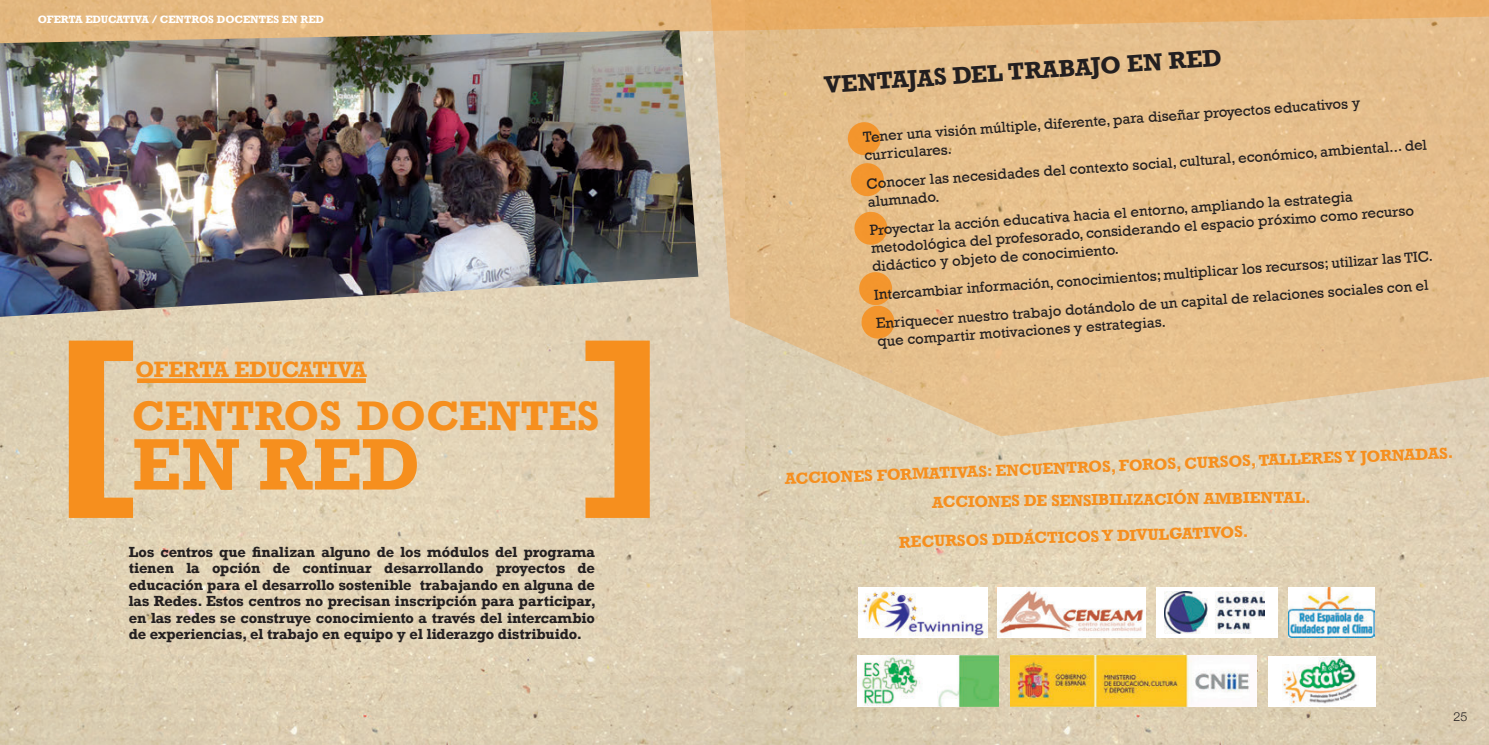
<style>
.page{position:relative;width:1489px;height:745px;background:#fff}
.page>*{position:absolute;margin:0;border:0;box-sizing:border-box;transform-origin:0 0}
.t1{font:700 185.25px "Rockwell";color:#f68f1e;scale:1.16 1}
.t2{font:700 68.38px "Rockwell";color:#f68f1e}
.t3{font:700 38.75px "Rockwell";color:#f68f1e}
.t4{font:700 22.5px "Rockwell";color:#231f20}
.t5{font:700 20.88px "Rockwell";letter-spacing:-.025em;color:#f68f1e}
.t6{font:15px/18px "Rockwell";color:#231f20}
.t7{font:700 15px "Rockwell";color:#f68f1e}
.t8{font:700 13.75px/16.5px "Rockwell";color:#231f20;text-align:justify}
.t9{font:300 12.5px "Helvetica Neue";color:#231f20}
.t10{font:700 10px "Rockwell";color:#fff}
</style>
<div class="page">
<img style="left:0;top:44px;width:1488px;height:700px">
<div style="left:0;top:0;width:709px;height:44px;background:#e6b982"></div>
<div style="left:137px;top:378px;width:229px;height:5px;background:#f68f1e"></div>
<svg style="left:709px;top:0;width:779px;height:436px;background:#e5c08f"></svg>
<svg style="left:847px;top:121px;width:34px;height:35px"></svg>
<svg style="left:850px;top:162px;width:34px;height:35px"></svg>
<svg style="left:858px;top:271px;width:37px;height:68px;background:#eea24b"></svg>
<svg style="left:853px;top:211px;width:35px;height:34px"></svg>
<img style="left:0;top:30px;width:698px;height:286px">
<img style="left:1010px;top:655px;width:245px;height:51px">
<img style="left:858px;top:655px;width:140px;height:51px">
<div style="left:1268px;top:655px;width:107px;height:50px;background:#fff"></div>
<img style="left:1282px;top:657px;width:76px;height:48px">
<img style="left:997px;top:586px;width:148px;height:51px">
<img style="left:858px;top:586px;width:129px;height:51px">
<div style="left:1156px;top:586px;width:121px;height:51px;background:#fff"></div>
<img style="left:1164px;top:591px;width:99px;height:42px">
<img style="left:1288px;top:586px;width:86px;height:51px">
<p class="t10" style="left:38px;top:13px;width:288px">OFERTA EDUCATIVA / CENTROS DOCENTES EN RED</p>
<h1 class="t1" style="left:43px;top:289px;width:85px">[</h1>
<h1 class="t1" style="left:578px;top:289px;width:85px">]</h1>
<h3 class="t5" style="left:135px;top:355px;width:233px">OFERTA EDUCATIVA</h3>
<h3 class="t3" style="left:132px;top:391px;width:469px">CENTROS DOCENTES</h3>
<h2 class="t2" style="left:132px;top:420px;width:290px">EN RED</h2>
<p class="t8" style="left:129px;top:543px;width:469px">Los centros que finalizan alguno de los módulos del programa tienen la opción de continuar desarrollando proyectos de educación para el desarrollo sostenible trabajando en alguna de las Redes. Estos centros no precisan inscripción para participar, en las redes se construye conocimiento a través del intercambio de experiencias, el trabajo en equipo y el liderazgo distribuido.</p>
<h3 class="t4" style="left:823px;top:70px;width:400px;rotate:-4deg">VENTAJAS DEL TRABAJO EN RED</h3>
<p class="t6" style="left:862px;top:128px;width:499px;rotate:-4deg">Tener una visión múltiple, diferente, para diseñar proyectos educativos y curriculares.</p>
<p class="t6" style="left:865px;top:175px;width:563px;rotate:-4deg">Conocer las necesidades del contexto social, cultural, económico, ambiental... del alumnado.</p>
<p class="t6" style="left:869px;top:221px;width:546px;rotate:-4deg">Proyectar la acción educativa hacia el entorno, ampliando la estrategia metodológica del profesorado, considerando el espacio próximo como recurso didáctico y objeto de conocimiento.</p>
<p class="t6" style="left:873px;top:280px;width:561px;line-height:28.6px;rotate:-4deg">Intercambiar información, conocimientos; multiplicar los recursos; utilizar las TIC.<br>Enriquecer nuestro trabajo dotándolo de un capital de relaciones sociales con el</p>
<p class="t6" style="left:876px;top:332px;width:290px;rotate:-4deg">que compartir motivaciones y estrategias.</p>
<p class="t7" style="left:784px;top:467px;width:670px;rotate:-2deg">ACCIONES FORMATIVAS: ENCUENTROS, FOROS, CURSOS, TALLERES Y JORNADAS.</p>
<p class="t7" style="left:931px;top:493px;width:380px;rotate:-1deg">ACCIONES DE SENSIBILIZACIÓN AMBIENTAL.</p>
<p class="t7" style="left:898px;top:532px;width:351px;rotate:-2deg">RECURSOS DIDÁCTICOS Y DIVULGATIVOS.</p>
<p class="t9" style="left:1453px;top:706px;width:15px">25</p>
</div>
